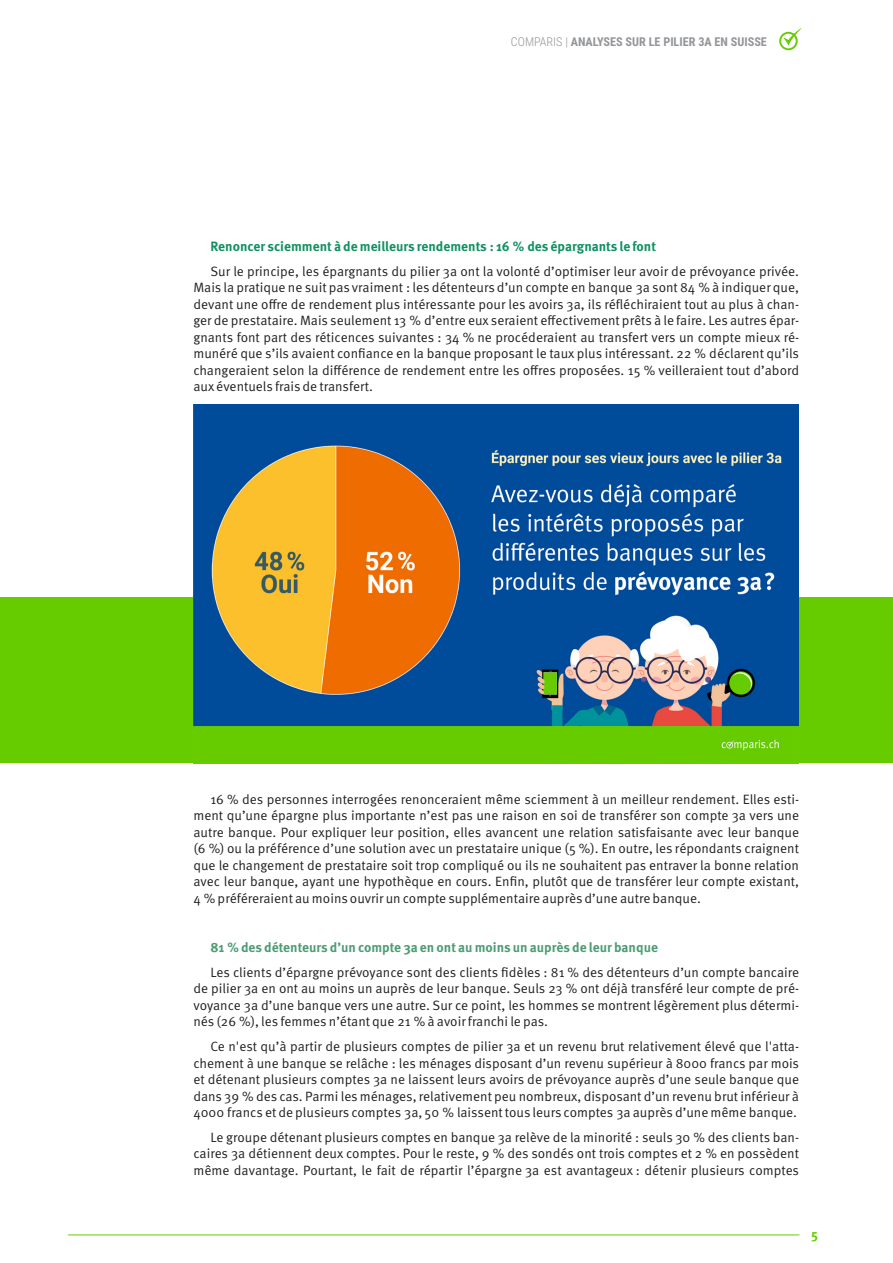
<style>
.page{position:relative;width:893px;height:1263px;background:#fff}
.page>*{position:absolute;margin:0;border:0;box-sizing:border-box;transform-origin:0 0}
.Body{font:13.5px/16.5px "Meta Pro";color:#231f20;text-align:justify}
.Subtitle{font:700 13.5px "Meta Pro";color:#119062}
.Subtitle-2{font:700 13.5px "Meta Pro";color:#4d9c75}
.t1{font:700 13.5px "Meta Pro";color:#6c0}
.t2{font:700 12.15px "Roboto Condensed";color:#939598}
.s1{font-weight:300}
</style>
<div class="page">
<svg style="left:779px;top:28px;width:23px;height:22px"></svg>
<div style="left:0;top:597px;width:893px;height:166px;background:#6c0"></div>
<img style="left:193px;top:405px;width:606px;height:358px">
<hr style="left:68px;top:1234px;width:731px;height:1px;background:#6c0">
<p class="t2" style="left:511px;top:33px;width:257px"><span class="s1">COMPARIS |</span> ANALYSES SUR LE PILIER 3A EN SUISSE</p>
<p class="Subtitle" style="left:210px;top:238px;width:447px">Renoncer sciemment à de meilleurs rendements : 16 % des épargnants le font</p>
<p class="Body" style="left:193px;top:263px;width:607px;text-indent:17px">Sur le principe, les épargnants du pilier 3a ont la volonté d’optimiser leur avoir de prévoyance privée.<br>Mais la pratique ne suit pas vraiment : les détenteurs d’un compte en banque 3a sont 84 % à indiquer que, devant une offre de rendement plus intéressante pour les avoirs 3a, ils réfléchiraient tout au plus à chan&shy;ger de prestataire. Mais seulement 13 % d’entre eux seraient effectivement prêts à le faire. Les autres épar&shy;gnants font part des réticences suivantes : 34 % ne procéderaient au transfert vers un compte mieux ré&shy;munéré que s’ils avaient confiance en la banque proposant le taux plus intéressant. 22 % déclarent qu’ils changeraient selon la différence de rendement entre les offres proposées. 15 % veilleraient tout d’abord aux éventuels frais de transfert.</p>
<p class="Body" style="left:193px;top:791px;width:607px;text-indent:17px">16 % des personnes interrogées renonceraient même sciemment à un meilleur rendement. Elles esti&shy;ment qu’une épargne plus importante n’est pas une raison en soi de transférer son compte 3a vers une autre banque. Pour expliquer leur position, elles avancent une relation satisfaisante avec leur banque (6 %) ou la préférence d’une solution avec un prestataire unique (5 %). En outre, les répondants craignent que le changement de prestataire soit trop compliqué ou ils ne souhaitent pas entraver la bonne relation avec leur banque, ayant une hypothèque en cours. Enfin, plutôt que de transférer leur compte existant, 4 % préféreraient au moins ouvrir un compte supplémentaire auprès d’une autre banque.</p>
<p class="Subtitle-2" style="left:210px;top:939px;width:449px">81 % des détenteurs d’un compte 3a en ont au moins un auprès de leur banque</p>
<p class="Body" style="left:193px;top:964px;width:607px;text-indent:17px">Les clients d’épargne prévoyance sont des clients fidèles : 81 % des détenteurs d’un compte bancaire de pilier 3a en ont au moins un auprès de leur banque. Seuls 23 % ont déjà transféré leur compte de pré&shy;voyance 3a d’une banque vers une autre. Sur ce point, les hommes se montrent légèrement plus détermi&shy;nés (26 %), les femmes n’étant que 21 % à avoir franchi le pas.</p>
<p class="Body" style="left:193px;top:1038px;width:607px;text-indent:17px">Ce n'est qu’à partir de plusieurs comptes de pilier 3a et un revenu brut relativement élevé que l'atta&shy;chement à une banque se relâche : les ménages disposant d’un revenu supérieur à 8000 francs par mois et détenant plusieurs comptes 3a ne laissent leurs avoirs de prévoyance auprès d’une seule banque que dans 39 % des cas. Parmi les ménages, relativement peu nombreux, disposant d’un revenu brut inférieur à 4000 francs et de plusieurs comptes 3a, 50 % laissent tous leurs comptes 3a auprès d’une même banque.</p>
<p class="Body" style="left:193px;top:1129px;width:607px;text-indent:17px">Le groupe détenant plusieurs comptes en banque 3a relève de la minorité : seuls 30 % des clients ban&shy;caires 3a détiennent deux comptes. Pour le reste, 9 % des sondés ont trois comptes et 2 % en possèdent même davantage. Pourtant, le fait de répartir l’épargne 3a est avantageux : détenir plusieurs comptes</p>
<p class="t1" style="left:811px;top:1225px;width:9px">5</p>
</div>
